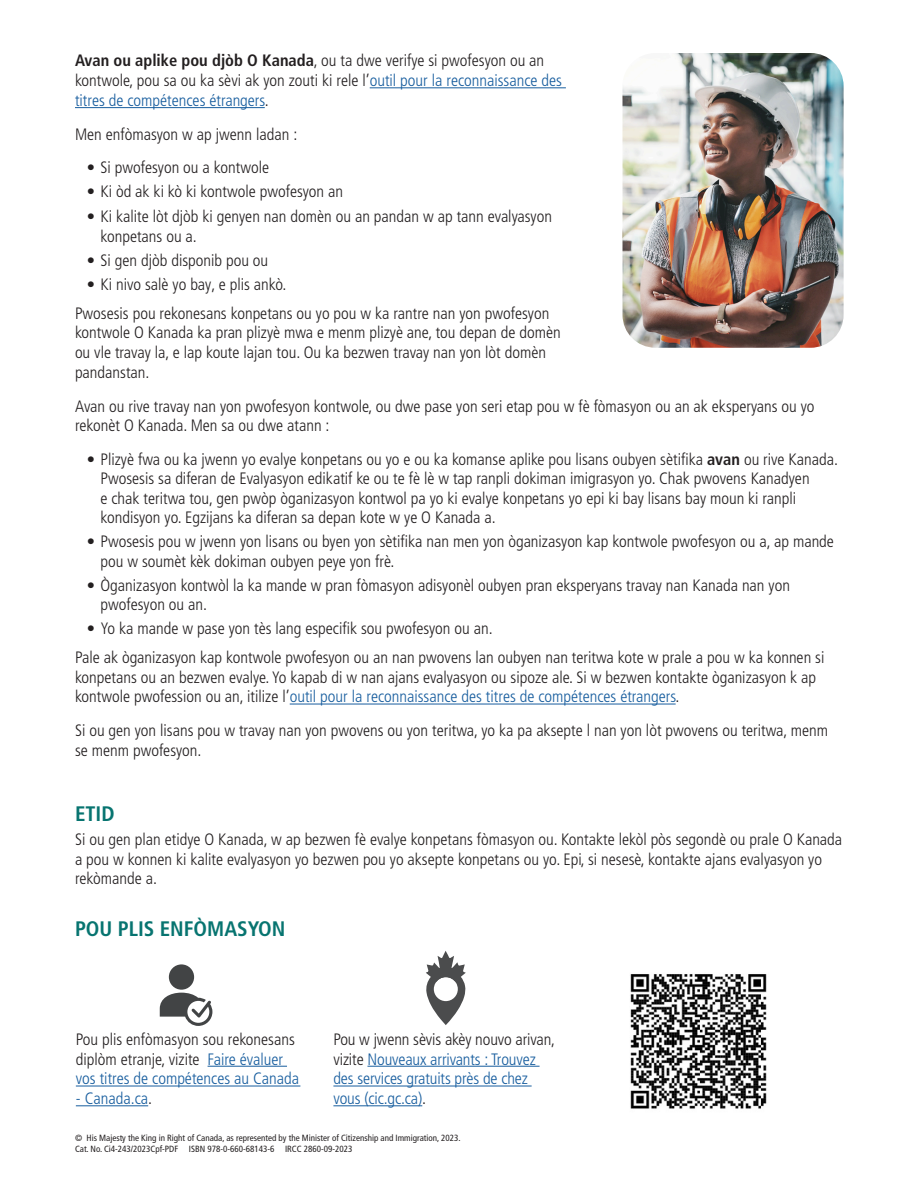
<style>
.page{position:relative;width:918px;height:1188px;background:#fff}
.page>*{position:absolute;margin:0;border:0;box-sizing:border-box;transform-origin:0 0}
.t1{font:700 condensed 21px "Frutiger LT Pro";color:#077470}
.t2{font:300 condensed 16.5px/19.8px "Frutiger LT Pro";color:#231f20}
.t3{font:300 condensed 16.5px/19.8px "Frutiger LT Pro";letter-spacing:-.005em;color:#175d9e}
.t4{font:condensed 9px/10.8px "Frutiger LT Pro";color:#231f20}
.s1{font-weight:700}
.s2{color:#175d9e}
.s3{color:#231f20}
</style>
<div class="page">
<div style="left:169px;top:964px;width:25px;height:26px;background:#424445;border-radius:50%"></div>
<svg style="left:160px;top:993px;width:52px;height:33px"></svg>
<hr style="left:370px;top:87px;width:196px;height:1px;background:#175d9e">
<hr style="left:75px;top:107px;width:190px;height:1px;background:#175d9e">
<hr style="left:290px;top:704px;width:386px;height:1px;background:#175d9e">
<hr style="left:208px;top:1066px;width:79px;height:1px;background:#175d9e">
<hr style="left:76px;top:1086px;width:224px;height:1px;background:#175d9e">
<hr style="left:76px;top:1105px;width:72px;height:1px;background:#175d9e">
<hr style="left:367px;top:1066px;width:173px;height:1px;background:#175d9e">
<hr style="left:333px;top:1086px;width:199px;height:1px;background:#175d9e">
<hr style="left:333px;top:1105px;width:89px;height:1px;background:#175d9e">
<svg style="left:426px;top:951px;width:40px;height:74px"></svg>
<img style="left:622px;top:53px;width:222px;height:295px">
<img style="left:630px;top:974px;width:137px;height:135px">
<p class="t2" style="left:75px;top:51px;width:488px"><span class="s1">Avan ou aplike pou djòb O Kanada</span>, ou ta dwe verifye si pwofesyon ou an kontwole, pou sa ou ka sèvi ak yon zouti ki rele l’<span class="s2">outil pour la reconnaissance des titres de compétences étrangers</span>.</p>
<p class="t2" style="left:75px;top:124px;width:224px">Men enfòmasyon w ap jwenn ladan :</p>
<p class="t2" style="left:87px;top:158px;width:184px">• Si pwofesyon ou a kontwole</p>
<p class="t2" style="left:87px;top:182px;width:258px">• Ki òd ak ki kò ki kontwole pwofesyon an</p>
<p class="t2" style="left:100px;top:206px;width:453px;text-indent:-13px">• Ki kalite lòt djòb ki genyen nan domèn ou an pandan w ap tann evalyasyon konpetans ou a.</p>
<p class="t2" style="left:87px;top:250px;width:183px">• Si gen djòb disponib pou ou</p>
<p class="t2" style="left:87px;top:275px;width:201px">• Ki nivo salè yo bay, e plis ankò.</p>
<p class="t2" style="left:75px;top:303px;width:487px">Pwosesis pou rekonesans konpetans ou yo pou w ka rantre nan yon pwofesyon kontwole O Kanada ka pran plizyè mwa e menm plizyè ane, tou depan de domèn ou vle travay la, e lap koute lajan tou. Ou ka bezwen travay nan yon lòt domèn pandanstan.</p>
<p class="t2" style="left:75px;top:396px;width:741px">Avan ou rive travay nan yon pwofesyon kontwole, ou dwe pase yon seri etap pou w fè fòmasyon ou an ak eksperyans ou yo rekonèt O Kanada. Men sa ou dwe atann :</p>
<p class="t2" style="left:100px;top:450px;width:739px;text-indent:-13px">• Plizyè fwa ou ka jwenn yo evalye konpetans ou yo e ou ka komanse aplike pou lisans oubyen sètifika <span class="s1">avan</span> ou rive Kanada.<br>Pwosesis sa diferan de Evalyasyon edikatif ke ou te fè lè w tap ranpli dokiman imigrasyon yo. Chak pwovens Kanadyen<br>e chak teritwa tou, gen pwòp òganizasyon kontwol pa yo ki evalye konpetans yo epi ki bay lisans bay moun ki ranpli kondisyon yo. Egzijans ka diferan sa depan kote w ye O Kanada a.</p>
<p class="t2" style="left:100px;top:532px;width:735px;text-indent:-13px">• Pwosesis pou w jwenn yon lisans ou byen yon sètifika nan men yon òganizasyon kap kontwole pwofesyon ou a, ap mande pou w soumèt kèk dokiman oubyen peye yon frè.</p>
<p class="t2" style="left:100px;top:576px;width:691px;text-indent:-13px">• Òganizasyon kontwòl la ka mande w pran fòmasyon adisyonèl oubyen pran eksperyans travay nan Kanada nan yon pwofesyon ou an.</p>
<p class="t2" style="left:87px;top:619px;width:407px">• Yo ka mande w pase yon tès lang especifik sou pwofesyon ou an.</p>
<p class="t2" style="left:75px;top:647px;width:751px">Pale ak òganizasyon kap kontwole pwofesyon ou an nan pwovens lan oubyen nan teritwa kote w prale a pou w ka konnen si konpetans ou an bezwen evalye. Yo kapab di w nan ajans evalyasyon ou sipoze ale. Si w bezwen kontakte òganizasyon k ap kontwole pwofession ou an, itilize l’<span class="s2">outil pour la reconnaissance des titres de compétences étrangers</span>.</p>
<p class="t2" style="left:75px;top:721px;width:755px">Si ou gen yon lisans pou w travay nan yon pwovens ou yon teritwa, yo ka pa aksepte l nan yon lòt pwovens ou teritwa, menm se menm pwofesyon.</p>
<h2 class="t1" style="left:75px;top:801px;width:41px">ETID</h2>
<p class="t2" style="left:75px;top:829px;width:769px">Si ou gen plan etidye O Kanada, w ap bezwen fè evalye konpetans fòmasyon ou. Kontakte lekòl pòs segondè ou prale O Kanada a pou w konnen ki kalite evalyasyon yo bezwen pou yo aksepte konpetans ou yo. Epi, si nesesè, kontakte ajans evalyasyon yo rekòmande a.</p>
<h2 class="t1" style="left:75px;top:916px;width:212px">POU PLIS ENFÒMASYON</h2>
<p class="t2" style="left:76px;top:1029px;width:225px">Pou plis enfòmasyon sou rekonesans diplòm etranje, vizite <span class="s2">Faire évaluer vos titres de compétences au Canada</span></p>
<p class="t3" style="left:76px;top:1089px;width:78px">- Canada.ca<span class="s3">.</span></p>
<p class="t3" style="left:333px;top:1029px;width:223px"><span class="s3">Pou w jwenn sèvis akèy nouvo arivan, vizite</span> Nouveaux arrivants : Trouvez des services gratuits près de chez vous (cic.gc.ca)<span class="s3">.</span></p>
<p class="t4" style="left:75px;top:1132px;width:387px">© His Majesty the King in Right of Canada, as represented by the Minister of Citizenship and Immigration, 2023.<br>Cat. No. Ci4-243/2023Cpf-PDF ISBN 978-0-660-68143-6 IRCC 2860-09-2023</p>
</div>
